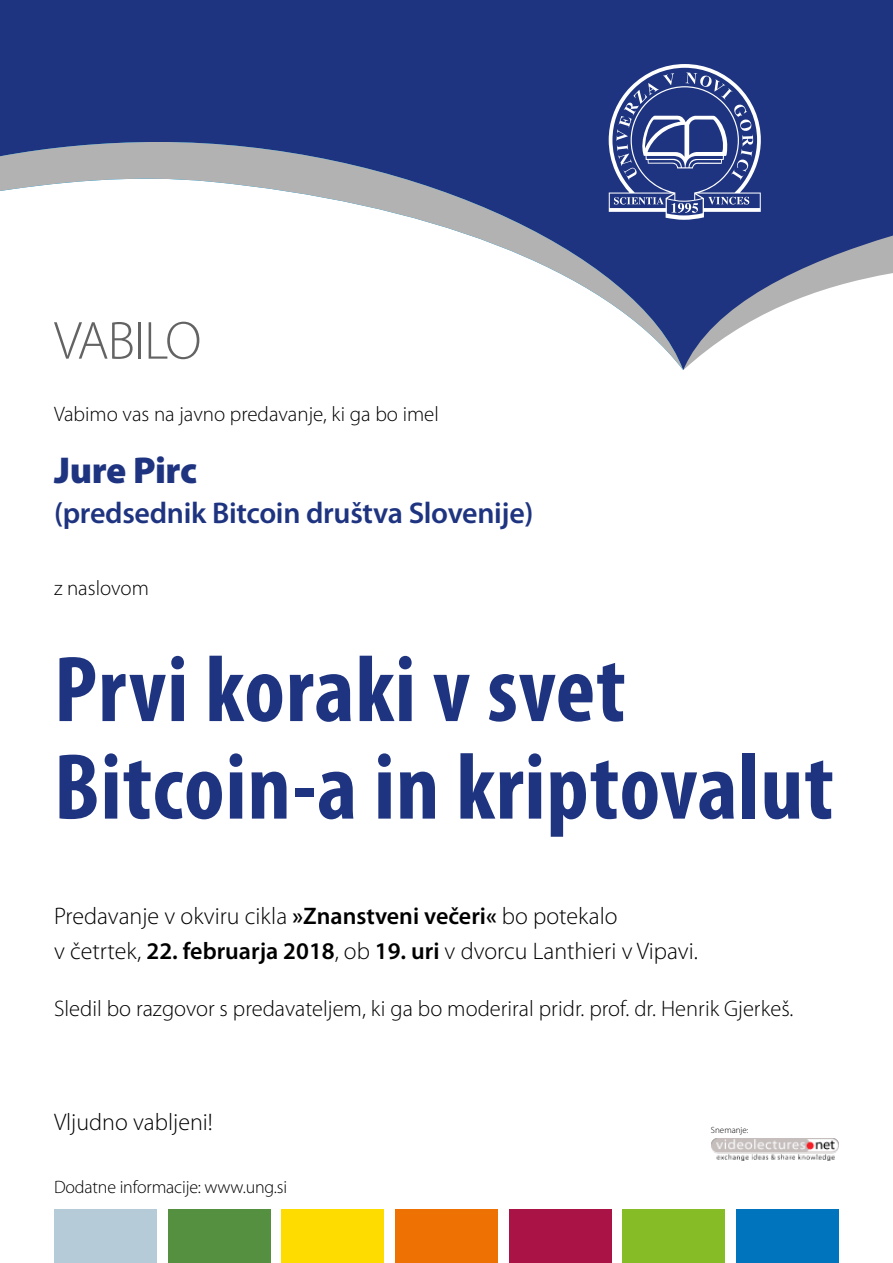
<style>
.page{position:relative;width:893px;height:1263px;background:#fff}
.page>*{position:absolute;margin:0;border:0;box-sizing:border-box;transform-origin:0 0}
.t1{font:700 condensed 94.5px/97.5px "Myriad Pro";letter-spacing:.01em;color:#1e3480}
.t2{font:300 54px "Myriad Pro";letter-spacing:-.02em;color:#646363}
.t3{font:900 37.5px "Myriad Pro";letter-spacing:-.015em;color:#1e3480}
.t4{font:600 30px "Myriad Pro";letter-spacing:-.01em;color:#1e3480}
.t5{font:300 24px/34.5px "Myriad Pro";color:#000}
.t6{font:300 22.5px "Myriad Pro";color:#000}
.t7{font:300 21px "Myriad Pro";color:#000}
.t8{font:300 18px "Myriad Pro";letter-spacing:-.01em;color:#000}
.t9{font:300 9px "Myriad Pro";color:#000}
.s1{font-weight:600}
</style>
<div class="page">
<div style="left:0;top:0;width:893px;height:236px;background:#1e3480"></div>
<svg style="left:0;top:142px;width:683px;height:228px"></svg>
<svg style="left:683px;top:236px;width:210px;height:134px"></svg>
<svg style="left:609px;top:64px;width:152px;height:156px;background:#4d5f9a"></svg>
<div style="left:54px;top:1210px;width:103px;height:53px;background:#b6cbd8"></div>
<div style="left:168px;top:1210px;width:102px;height:53px;background:#558f40"></div>
<div style="left:281px;top:1210px;width:103px;height:53px;background:#ffdc00"></div>
<div style="left:395px;top:1210px;width:103px;height:53px;background:#ee7203"></div>
<div style="left:509px;top:1210px;width:102px;height:53px;background:#aa1346"></div>
<div style="left:623px;top:1210px;width:102px;height:53px;background:#86bc25"></div>
<div style="left:736px;top:1210px;width:103px;height:53px;background:#0075be"></div>
<img style="left:711px;top:1138px;width:128px;height:22px">
<h2 class="t2" style="left:54px;top:308px;width:149px">VABILO</h2>
<p class="t7" style="left:54px;top:401px;width:386px">Vabimo vas na javno predavanje, ki ga bo imel</p>
<h3 class="t3" style="left:54px;top:445px;width:145px">Jure Pirc</h3>
<p class="t4" style="left:54px;top:494px;width:481px">(predsednik Bitcoin društva Slovenije)</p>
<p class="t7" style="left:54px;top:576px;width:96px">z naslovom</p>
<h1 class="t1" style="left:54px;top:639px;width:781px">Prvi koraki v svet<br>Bitcoin-a in kriptovalut</h1>
<p class="t5" style="left:54px;top:899px;width:645px">Predavanje v okviru cikla <span class="s1">»Znanstveni večeri«</span> bo potekalo<br>v četrtek, <span class="s1">22. februarja 2018</span>, ob <span class="s1">19. uri</span> v dvorcu Lanthieri v Vipavi.</p>
<p class="t6" style="left:54px;top:994px;width:741px">Sledil bo razgovor s predavateljem, ki ga bo moderiral pridr. prof. dr. Henrik Gjerkeš.</p>
<p class="t5" style="left:54px;top:1104px;width:160px">Vljudno vabljeni!</p>
<p class="t8" style="left:54px;top:1176px;width:235px">Dodatne informacije: www.ung.si</p>
<p class="t9" style="left:711px;top:1124px;width:39px">Snemanje:</p>
</div>
